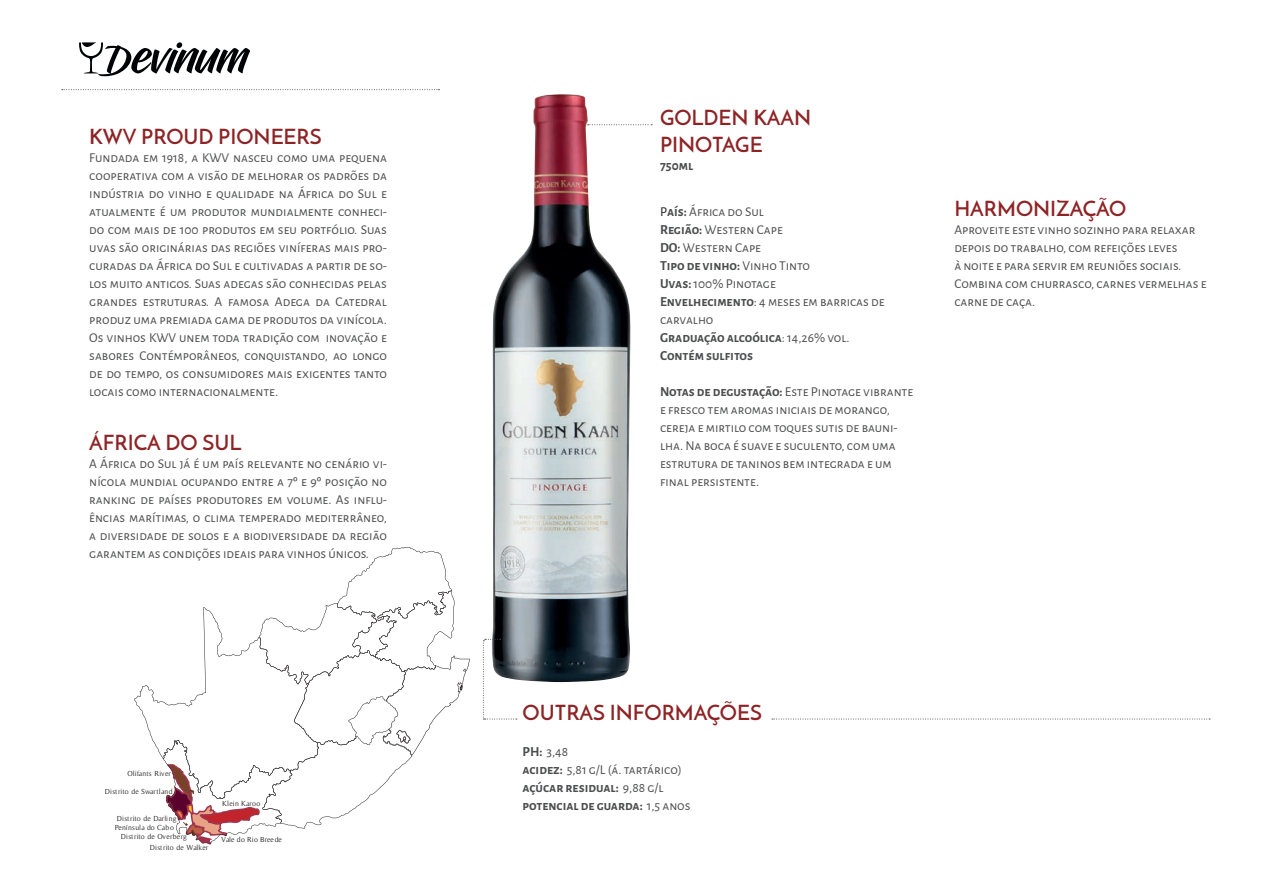
<style>
.page{position:relative;width:1263px;height:893px;background:#fff}
.page>*{position:absolute;margin:0;border:0;box-sizing:border-box;transform-origin:0 0}
.t1{font:21px/27px "Reem Kufi";color:#8e2325}
.t2{font:13.5px/18px "Alegreya Sans SC";color:#4b4c4d}
.t3{font:700 13.5px/18px "Alegreya Sans SC";color:#4b4c4d}
.t4{font:7.5px "Timeless";color:#231f20}
.s1{color:#231f20}
.s2{font-weight:700}
.s3{font-weight:400}
</style>
<div class="page">
<img style="left:492px;top:94px;width:139px;height:588px">
<svg style="left:79px;top:42px;width:171px;height:34px"></svg>
<svg style="left:588px;top:124px;width:64px;height:1px"></svg>
<svg style="left:62px;top:89px;width:377px;height:1px"></svg>
<svg style="left:483px;top:639px;width:34px;height:81px"></svg>
<svg style="left:772px;top:719px;width:438px;height:1px"></svg>
<svg style="left:134px;top:547px;width:335px;height:297px"></svg>
<h1 class="t1" style="left:89px;top:125px;width:234px">KWV PROUD PIONEERS</h1>
<p class="t2" style="left:89px;top:148px;width:299px;text-align:justify">Fundada em 1918, a KWV nasceu como uma pequena cooperativa com a visão de melhorar os padrões da indústria do vinho e qualidade na África do Sul e atualmente é um produtor mundialmente conheci&shy;do com mais de 100 produtos em seu portfólio. Suas uvas são originárias das regiões viníferas mais pro&shy;curadas da África do Sul e cultivadas a partir de so&shy;los muito antigos. Suas adegas são conhecidas pelas grandes estruturas. A famosa Adega da Catedral produz uma premiada gama de produtos da vinícola.<br>Os vinhos KWV unem toda tradição com inovação e sabores Contémporâneos, conquistando, ao longo de do tempo, os consumidores mais exigentes tanto locais como internacionalmente.</p>
<h1 class="t1" style="left:89px;top:431px;width:154px">ÁFRICA DO SUL</h1>
<p class="t2" style="left:89px;top:454px;width:299px;text-align:justify">A África do Sul já é um país relevante no cenário vi&shy;nícola mundial ocupando entre a 7º e 9º posição no ranking de países produtores em volume. As influ&shy;ências marítimas, o clima temperado mediterrâneo, a diversidade de solos e a biodiversidade da região garantem as condições ideais para vinhos únicos.</p>
<p class="t4" style="left:127px;top:769px;width:45px">Olifants River</p>
<p class="t4" style="left:117px;top:814px;width:61px">Distrito de Darling</p>
<p class="t4" style="left:105px;top:787px;width:69px">Distrito de Swartland</p>
<p class="t4" style="left:115px;top:823px;width:61px">Península do Cabo</p>
<p class="t4" style="left:121px;top:832px;width:67px">Distrito de Overberg</p>
<p class="t4" style="left:150px;top:844px;width:60px">Distrito de Walker</p>
<p class="t4" style="left:222px;top:799px;width:40px">Klein Karoo</p>
<p class="t4" style="left:221px;top:835px;width:62px">Vale do Rio Breede</p>
<h1 class="t1" style="left:660px;top:106px;width:153px">GOLDEN KAAN<br>PINOTAGE</h1>
<p class="t3" style="left:660px;top:156px;width:35px">750ml</p>
<p class="t2" style="left:660px;top:202px;width:226px"><span class="s1">P</span><span class="s2">aís:</span> África do Sul<br><span class="s2">Região:</span> Western Cape<br><span class="s2">DO:</span> Western Cape<br><span class="s2">Tipo de vinho:</span> Vinho Tinto<br><span class="s2">Uvas:</span> 100% Pinotage<br><span class="s2">Envelhecimento</span>: 4 meses em barricas de carvalho<br><span class="s2">Graduação alcoólica</span>: 14,26% vol.<br><span class="s2">Contém sulfitos</span></p>
<p class="t2" style="left:660px;top:382px;width:255px"><span class="s2">Notas de degustação:</span> Este Pinotage vibrante e fresco tem aromas iniciais de morango, cereja e mirtilo com toques sutis de bauni&shy;lha. Na boca é suave e suculento, com uma estrutura de taninos bem integrada e um final persistente.</p>
<h1 class="t1" style="left:954px;top:197px;width:173px">HARMONIZAÇÃO</h1>
<p class="t2" style="left:954px;top:220px;width:254px">Aproveite este vinho sozinho para relaxar depois do trabalho, com refeições leves<br>à noite e para servir em reuniões sociais.<br>Combina com churrasco, carnes vermelhas e carne de caça.</p>
<h1 class="t1" style="left:523px;top:701px;width:241px">OUTRAS INFORMAÇÕES</h1>
<p class="t3" style="left:523px;top:742px;width:169px">PH: <span class="s3">3,48<br></span>acidez: <span class="s3">5,81 g/L (á. tartárico) </span>açúcar residual: <span class="s3">9,88 g/l </span>potencial de guarda: <span class="s3">1,5 anos</span></p>
</div>
